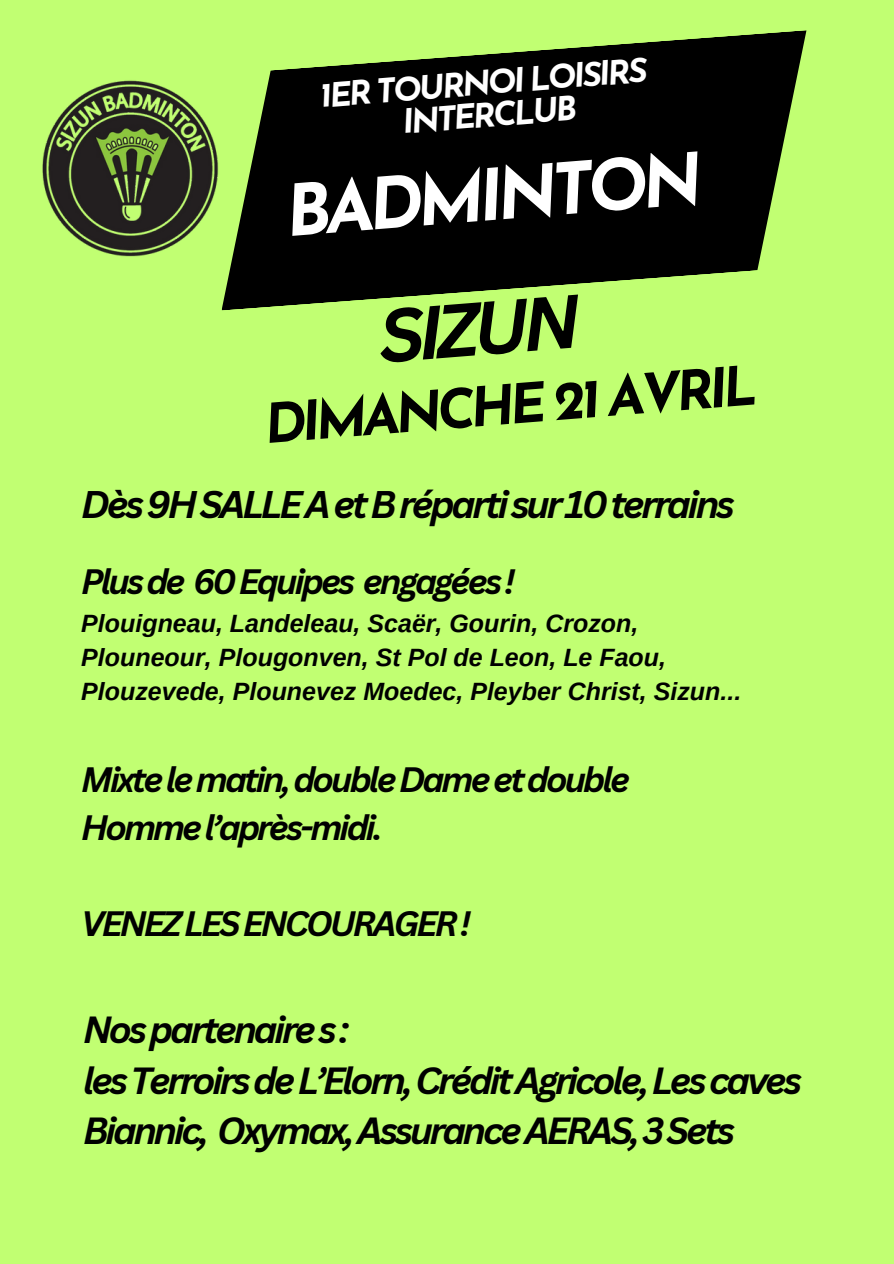
<style>
.page{position:relative;width:894px;height:1264px;background:#fff}
.page>*{position:absolute;margin:0;border:0;box-sizing:border-box;transform-origin:0 0}
.t1{font:italic 700 73.5px "Canva Sans";color:#000}
.t2{font:italic 700 70.95px "Josefin Sans";color:#fff}
.t3{font:italic 700 54.3px "Josefin Sans";color:#000}
.t4{font:italic 700 37.5px "Canva Sans";letter-spacing:-.085em;color:#000}
.t5{font:italic 700 36.75px/50.7px "Canva Sans";letter-spacing:-.085em;color:#000}
.t6{font:italic 700 34.35px/47.8px "Canva Sans";letter-spacing:-.085em;color:#000}
.t7{font:italic 700 33.3px/32.4px "Josefin Sans";color:#fff;text-align:center}
.t8{font:italic 700 25.05px/34px "Arimo";color:#000}
</style>
<div class="page">
<div style="left:0;top:0;width:893px;height:1263px;background:#c1ff72"></div>
<svg style="left:221px;top:30px;width:585px;height:280px;fill:#000"></svg>
<img style="left:42px;top:80px;width:177px;height:177px">
<h1 class="t7" style="left:318px;top:84px;width:330px;rotate:-5deg">1ER TOURNOI LOISIRS<br>INTERCLUB</h1>
<p class="t2" style="left:283px;top:185px;width:419px;rotate:-5deg">BADMINTON</p>
<p class="t1" style="left:374px;top:285px;width:203px;rotate:-5deg">SIZUN</p>
<h1 class="t3" style="left:263px;top:404px;width:495px;rotate:-5deg">DIMANCHE 21 AVRIL</h1>
<h2 class="t4" style="left:81px;top:478px;width:654px">Dès9HSALLEAetBrépartisur10terrains</h2>
<p class="t6" style="left:81px;top:557px;width:435px">Plusde 60Equipes engagées!</p>
<h4 class="t8" style="left:81px;top:605px;width:661px">Plouigneau, Landeleau, Scaër, Gourin, Crozon,<br>Plouneour, Plougonven, St Pol de Leon, Le Faou,<br>Plouzevede, Plounevez Moedec, Pleyber Christ, Sizun...</h4>
<h3 class="t6" style="left:81px;top:754px;width:550px">Mixtelematin,doubleDameetdouble<br>Hommel’après-midi.</h3>
<h4 class="t6" style="left:81px;top:898px;width:391px">VENEZLESENCOURAGER!</h4>
<h4 class="t5" style="left:83px;top:1003px;width:720px">Nospartenaires: lesTerroirsdeL’Elorn,CréditAgricole,Lescaves<br>Biannic, Oxymax,AssuranceAERAS,3Sets</h4>
</div>
